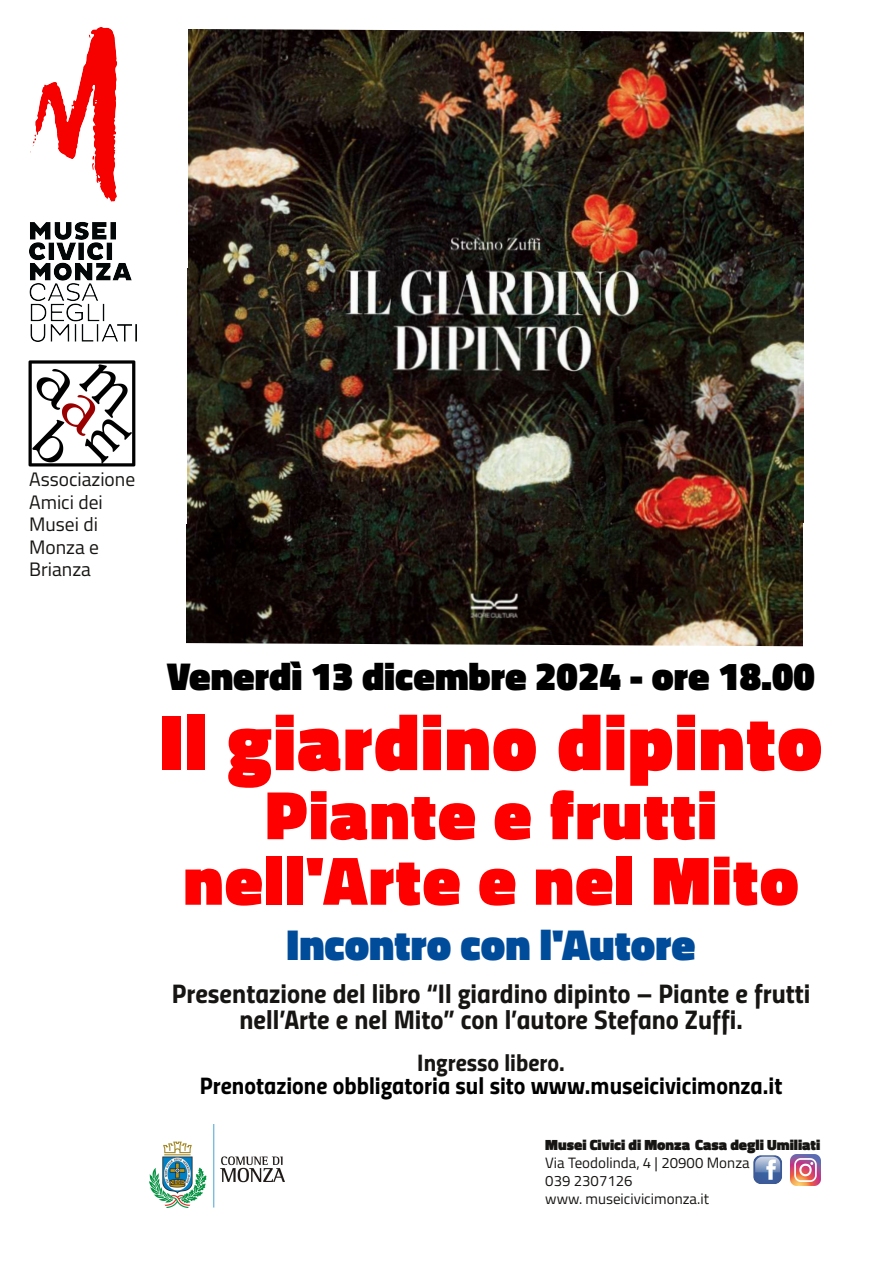
<style>
.page{position:relative;width:893px;height:1263px;background:#fff}
.page>*{position:absolute;margin:0;border:0;box-sizing:border-box;transform-origin:0 0}
.t1{font:900 80.25px "Titillium";letter-spacing:.02em;color:#f00}
.t2{font:900 69.75px/65.6px "Titillium";letter-spacing:.02em;color:#f00;text-align:center}
.t3{font:900 43.95px "Titillium";color:#004c9b}
.t4{font:900 39.45px "Titillium";color:#000}
.t5{font:27px/26px "Titillium Bold Upright";color:#171513;text-align:center}
.t6{font:24px "Titillium Bold Upright";color:#000}
.t7{font:24px "Titillium Bold Upright";color:#171513}
.t8{font:19.5px/22.5px "Titillium";color:#171513}
.t9{font:15px/18px "Titillium";color:#171513}
.t10{font:900 15px "Titillium";color:#171513}
</style>
<div class="page">
<img style="left:149px;top:1125px;width:135px;height:83px">
<img style="left:186px;top:29px;width:617px;height:617px">
<img style="left:29px;top:27px;width:108px;height:314px">
<img style="left:753px;top:1155px;width:29px;height:29px">
<img style="left:28px;top:360px;width:108px;height:107px">
<img style="left:790px;top:1155px;width:30px;height:30px">
<p class="t8" style="left:29px;top:470px;width:108px">Associazione<br>Amici dei<br>Musei di<br>Monza e<br>Brianza</p>
<h3 class="t4" style="left:167px;top:661px;width:649px">Venerdì 13 dicembre 2024 - ore 18.00</h3>
<h1 class="t1" style="left:160px;top:710px;width:664px">Il giardino dipinto</h1>
<h2 class="t2" style="left:184px;top:789px;width:617px">Piante e frutti nell'Arte e nel Mito</h2>
<h3 class="t3" style="left:287px;top:927px;width:410px">Incontro con l'Autore</h3>
<p class="t5" style="left:172px;top:983px;width:640px">Presentazione del libro “Il giardino dipinto – Piante e frutti nell’Arte e nel Mito” con l’autore Stefano Zuffi.</p>
<p class="t7" style="left:417px;top:1053px;width:149px">Ingresso libero.</p>
<p class="t6" style="left:200px;top:1075px;width:584px">Prenotazione obbligatoria sul sito www.museicivicimonza.it</p>
<p class="t10" style="left:545px;top:1138px;width:276px">Musei Civici di Monza Casa degli Umiliati</p>
<p class="t9" style="left:545px;top:1155px;width:206px">Via Teodolinda, 4 | 20900 Monza<br>039 2307126<br>www. museicivicimonza.it</p>
</div>
